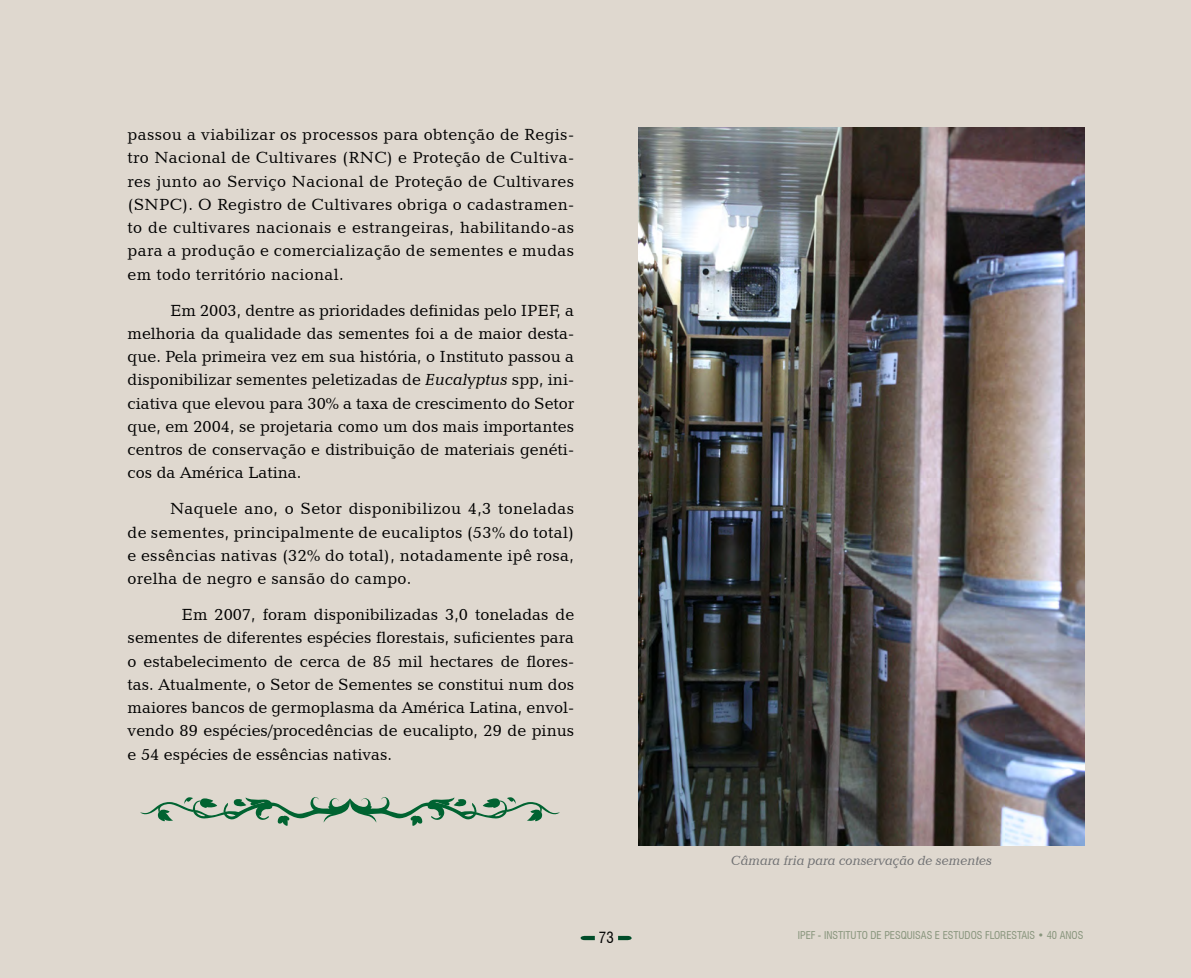
<style>
.page{position:relative;width:1191px;height:978px;background:#dfd8cf}
.page>*{position:absolute;margin:0;border:0;box-sizing:border-box;transform-origin:0 0}
.corpo{font:16.5px/23.2px "Candida BT";letter-spacing:.02em;color:#000;text-align:justify}
.t1{font:condensed 15px "Swiss 721 BT";color:#000}
.Legenda{font:italic 13.5px "Candida BT";letter-spacing:-.01em;color:#707173}
.t2{font:condensed 10.5px "Swiss 721 BT";color:#87947b}
.s1{font-style:italic}
</style>
<div class="page">
<svg style="left:580px;top:936px;width:51px;height:4px"></svg>
<img style="left:638px;top:128px;width:446px;height:717px">
<svg style="left:140px;top:797px;width:420px;height:29px"></svg>
<p class="corpo" style="left:128px;top:122px;width:448px">passou a viabilizar os processos para obtenção de Regis&shy;tro Nacional de Cultivares (RNC) e Proteção de Cultiva&shy;res junto ao Serviço Nacional de Proteção de Cultivares (SNPC). O Registro de Cultivares obriga o cadastramen&shy;to de cultivares nacionais e estrangeiras, habilitando-as para a produção e comercialização de sementes e mudas em todo território nacional.</p>
<p class="corpo" style="left:128px;top:298px;width:448px;text-indent:43px">Em 2003, dentre as prioridades definidas pelo IPEF, a melhoria da qualidade das sementes foi a de maior desta&shy;que. Pela primeira vez em sua história, o Instituto passou a disponibilizar sementes peletizadas de <span class="s1">Eucalyptus</span> spp, ini&shy;ciativa que elevou para 30% a taxa de crescimento do Setor que, em 2004, se projetaria como um dos mais importantes centros de conservação e distribuição de materiais genéti&shy;cos da América Latina.</p>
<p class="corpo" style="left:128px;top:497px;width:448px;text-indent:43px">Naquele ano, o Setor disponibilizou 4,3 toneladas de sementes, principalmente de eucaliptos (53% do total) e essências nativas (32% do total), notadamente ipê rosa, orelha de negro e sansão do campo.</p>
<p class="corpo" style="left:128px;top:602px;width:448px;text-indent:54px">Em 2007, foram disponibilizadas 3,0 toneladas de sementes de diferentes espécies florestais, suficientes para o estabelecimento de cerca de 85 mil hectares de flores&shy;tas. Atualmente, o Setor de Sementes se constitui num dos maiores bancos de germoplasma da América Latina, envol&shy;vendo 89 espécies/procedências de eucalipto, 29 de pinus e 54 espécies de essências nativas.</p>
<p class="Legenda" style="left:731px;top:852px;width:262px">Câmara fria para conservação de sementes</p>
<p class="t1" style="left:599px;top:928px;width:16px">73</p>
<p class="t2" style="left:798px;top:929px;width:287px">IPEF - INSTITUTO DE PESQUISAS E ESTUDOS FLORESTAIS • 40 ANOS</p>
</div>
